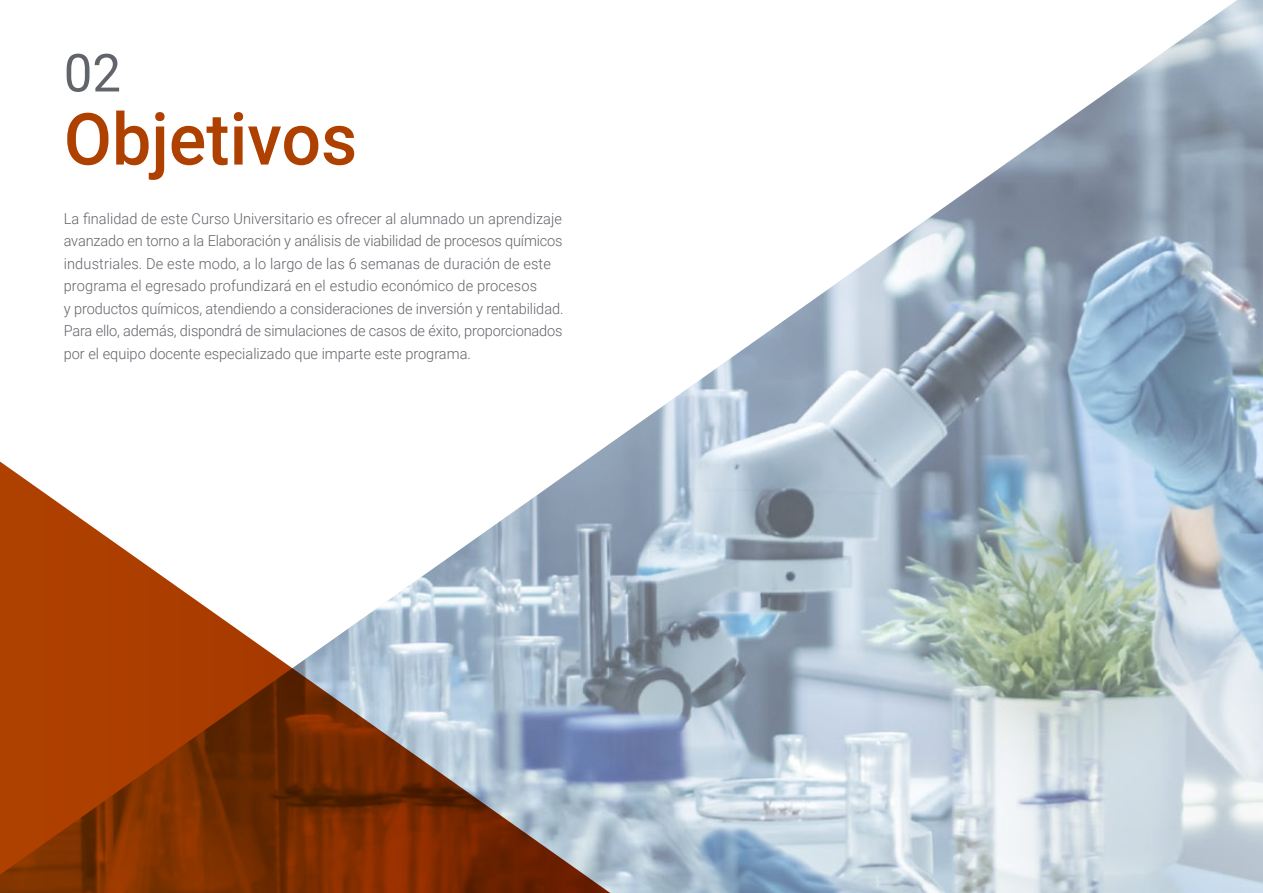
<style>
.page{position:relative;width:1263px;height:893px;background:#fff}
.page>*{position:absolute;margin:0;border:0;box-sizing:border-box;transform-origin:0 0}
.t1{font:500 72px "Roboto";color:#ae4000}
.t2{font:52.5px "Roboto";color:#61646a}
.t3{font:300 15px/22.5px "Roboto";color:#61646a}
</style>
<div class="page">
<img style="left:607px;top:0;width:656px;height:893px">
<svg style="left:0;top:446px;width:640px;height:447px"></svg>
<h2 class="t2" style="left:64px;top:36px;width:59px">02</h2>
<h1 class="t1" style="left:64px;top:89px;width:295px">Objetivos</h1>
<p class="t3" style="left:64px;top:207px;width:501px">La finalidad de este Curso Universitario es ofrecer al alumnado un aprendizaje avanzado en torno a la Elaboración y análisis de viabilidad de procesos químicos industriales. De este modo, a lo largo de las 6 semanas de duración de este programa el egresado profundizará en el estudio económico de procesos<br>y productos químicos, atendiendo a consideraciones de inversión y rentabilidad.<br>Para ello, además, dispondrá de simulaciones de casos de éxito, proporcionados por el equipo docente especializado que imparte este programa.</p>
</div>
